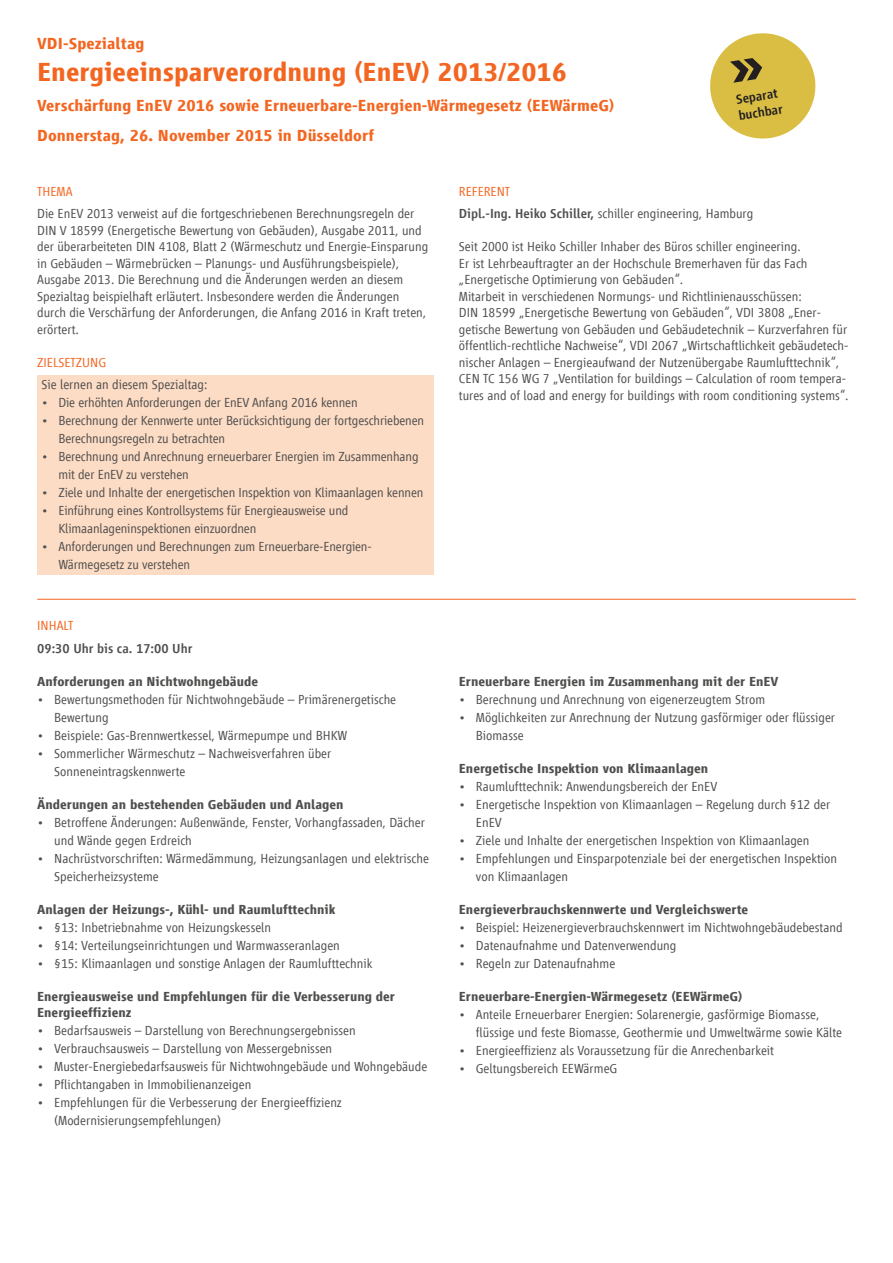
<style>
.page{position:relative;width:893px;height:1263px;background:#fff}
.page>*{position:absolute;margin:0;border:0;box-sizing:border-box;transform-origin:0 0}
.t1{font:700 27px "Vialog LT";color:#f36621}
.t2{font:700 16.5px/30px "Vialog LT";letter-spacing:.005em;color:#f36621}
.t3{font:300 13.5px/16.5px "Vialog LT";color:#504f4e}
.t4{font:700 13.5px/16.5px "Vialog LT";color:#504f4e}
.t5{font:300 13.5px "Vialog LT";color:#f36621}
.t6{font:500 13.5px "Vialog LT";color:#504f4e}
.t7{font:500 13.5px/16.5px "Vialog LT";color:#231f20}
.s1{color:#f36621}
.s2{font-weight:500}
</style>
<div class="page">
<div style="left:37px;top:375px;width:397px;height:200px;background:#fddcc5"></div>
<hr style="left:37px;top:599px;width:819px;height:1px;background:#f36621">
<svg style="left:710px;top:33px;width:106px;height:106px"></svg>
<p class="t2" style="left:37px;top:28px;width:109px">VDI-Spezialtag</p>
<h1 class="t1" style="left:37px;top:57px;width:531px">Energieeinsparverordnung (EnEV) 2013/2016</h1>
<p class="t2" style="left:37px;top:90px;width:579px">Verschärfung EnEV 2016 sowie Erneuerbare-Energien-Wärmegesetz (EEWärmeG)<br>Donnerstag, 26. November 2015 in Düsseldorf</p>
<p class="t7" style="left:735px;top:91px;width:46px;rotate:-9deg">Separat buchbar</p>
<p class="t5" style="left:37px;top:184px;width:37px">THEMA</p>
<p class="t3" style="left:37px;top:205px;width:393px">Die EnEV 2013 verweist auf die fortgeschriebenen Berechnungsregeln der DIN V 18599 (Energetische Bewertung von Gebäuden), Ausgabe 2011, und der überarbeiteten DIN 4108, Blatt 2 (Wärmeschutz und Energie-Einsparung in Gebäuden – Wärmebrücken – Planungs- und Ausführungsbeispiele), Ausgabe 2013. Die Berechnung und die Änderungen werden an diesem Spezialtag beispielhaft erläutert. Insbesondere werden die Änderungen durch die Verschärfung der Anforderungen, die Anfang 2016 in Kraft treten, erörtert.</p>
<p class="t5" style="left:37px;top:355px;width:70px">ZIELSETZUNG</p>
<p class="t3" style="left:41px;top:376px;width:168px">Sie lernen an diesem Spezialtag:</p>
<p class="t3" style="left:41px;top:394px;width:318px">• Die erhöhten Anforderungen der EnEV Anfang 2016 kennen</p>
<p class="t3" style="left:58px;top:412px;width:367px;line-height:18px;text-indent:-17px">• Berechnung der Kennwerte unter Berücksichtigung der fortgeschriebenen<br>Berechnungsregeln zu betrachten</p>
<p class="t3" style="left:58px;top:448px;width:362px;line-height:18px;text-indent:-17px">• Berechnung und Anrechnung erneuerbarer Energien im Zusammenhang mit der EnEV zu verstehen</p>
<p class="t3" style="left:41px;top:484px;width:384px">• Ziele und Inhalte der energetischen Inspektion von Klimaanlagen kennen</p>
<p class="t3" style="left:58px;top:502px;width:291px;line-height:18px;text-indent:-17px">• Einführung eines Kontrollsystems für Energieausweise und<br>Klimaanlageninspektionen einzuordnen</p>
<p class="t3" style="left:58px;top:538px;width:315px;line-height:18px;text-indent:-17px">• Anforderungen und Berechnungen zum Erneuerbare-Energien-<br>Wärmegesetz zu verstehen</p>
<p class="t5" style="left:37px;top:618px;width:38px">INHALT</p>
<p class="t6" style="left:37px;top:641px;width:157px">09:30 Uhr bis ca. 17:00 Uhr</p>
<p class="t4" style="left:37px;top:673px;width:222px">Anforderungen an Nichtwohngebäude</p>
<p class="t3" style="left:54px;top:690px;width:343px;line-height:18px;text-indent:-17px">• Bewertungsmethoden für Nichtwohngebäude – Primärenergetische<br>Bewertung</p>
<p class="t3" style="left:37px;top:727px;width:312px">• Beispiele: Gas-Brennwertkessel, Wärmepumpe und BHKW</p>
<p class="t3" style="left:54px;top:744px;width:279px;line-height:18px;text-indent:-17px">• Sommerlicher Wärmeschutz – Nachweisverfahren über<br>Sonneneintragskennwerte</p>
<p class="t4" style="left:37px;top:796px;width:308px">Änderungen an bestehenden Gebäuden und Anlagen</p>
<p class="t3" style="left:54px;top:813px;width:372px;line-height:18px;text-indent:-17px">• Betroffene Änderungen: Außenwände, Fenster, Vorhangfassaden, Dächer und Wände gegen Erdreich</p>
<p class="t3" style="left:54px;top:849px;width:376px;line-height:18px;text-indent:-17px">• Nachrüstvorschriften: Wärmedämmung, Heizungsanlagen und elektrische<br>Speicherheizsysteme</p>
<p class="t4" style="left:37px;top:901px;width:300px">Anlagen der Heizungs-, Kühl- und Raumlufttechnik</p>
<p class="t3" style="left:37px;top:919px;width:235px">• §13: Inbetriebnahme von Heizungskesseln</p>
<p class="t3" style="left:37px;top:937px;width:304px">• §14: Verteilungseinrichtungen und Warmwasseranlagen</p>
<p class="t3" style="left:37px;top:955px;width:337px">• §15: Klimaanlagen und sonstige Anlagen der Raumlufttechnik</p>
<p class="t4" style="left:37px;top:988px;width:359px">Energieausweise und Empfehlungen für die Verbesserung der<br>Energieeffizienz</p>
<p class="t3" style="left:37px;top:1023px;width:320px">• Bedarfsausweis – Darstellung von Berechnungsergebnissen</p>
<p class="t3" style="left:37px;top:1041px;width:297px">• Verbrauchsausweis – Darstellung von Messergebnissen</p>
<p class="t3" style="left:37px;top:1059px;width:392px">• Muster-Energiebedarfsausweis für Nichtwohngebäude und Wohngebäude</p>
<p class="t3" style="left:37px;top:1077px;width:216px">• Pflichtangaben in Immobilienanzeigen</p>
<p class="t3" style="left:54px;top:1094px;width:289px;line-height:18px;text-indent:-17px">• Empfehlungen für die Verbesserung der Energieeffizienz (Modernisierungsempfehlungen)</p>
<p class="t3" style="left:459px;top:180px;width:296px;line-height:22.5px"><span class="s1">REFERENT<br></span><span class="s2">Dipl.-Ing. Heiko Schiller,</span> schiller engineering, Hamburg</p>
<p class="t3" style="left:459px;top:238px;width:391px">Seit 2000 ist Heiko Schiller Inhaber des Büros schiller engineering.<br>Er ist Lehrbeauftragter an der Hochschule Bremerhaven für das Fach „Energetische Optimierung von Gebäuden“.<br>Mitarbeit in verschiedenen Normungs- und Richtlinienausschüssen:<br>DIN 18599 „Energetische Bewertung von Gebäuden“, VDI 3808 „Ener&shy;getische Bewertung von Gebäuden und Gebäudetechnik – Kurzverfahren für öffentlich-rechtliche Nachweise“, VDI 2067 „Wirtschaftlichkeit gebäudetech&shy;nischer Anlagen – Energieaufwand der Nutzenübergabe Raumlufttechnik“, CEN TC 156 WG 7 „Ventilation for buildings – Calculation of room tempera&shy;tures and of load and energy for buildings with room conditioning systems“.</p>
<p class="t4" style="left:459px;top:673px;width:321px">Erneuerbare Energien im Zusammenhang mit der EnEV</p>
<p class="t3" style="left:459px;top:691px;width:308px">• Berechnung und Anrechnung von eigenerzeugtem Strom</p>
<p class="t3" style="left:476px;top:709px;width:361px;line-height:18px;text-indent:-17px">• Möglichkeiten zur Anrechnung der Nutzung gasförmiger oder flüssiger<br>Biomasse</p>
<p class="t4" style="left:459px;top:760px;width:251px">Energetische Inspektion von Klimaanlagen</p>
<p class="t3" style="left:459px;top:778px;width:260px">• Raumlufttechnik: Anwendungsbereich der EnEV</p>
<p class="t3" style="left:476px;top:796px;width:356px;line-height:18px;text-indent:-17px">• Energetische Inspektion von Klimaanlagen – Regelung durch §12 der<br>EnEV</p>
<p class="t3" style="left:459px;top:832px;width:352px">• Ziele und Inhalte der energetischen Inspektion von Klimaanlagen</p>
<p class="t3" style="left:476px;top:850px;width:363px;line-height:18px;text-indent:-17px">• Empfehlungen und Einsparpotenziale bei der energetischen Inspektion von Klimaanlagen</p>
<p class="t4" style="left:459px;top:901px;width:291px">Energieverbrauchskennwerte und Vergleichswerte</p>
<p class="t3" style="left:459px;top:919px;width:385px">• Beispiel: Heizenergieverbrauchskennwert im Nichtwohngebäudebestand</p>
<p class="t3" style="left:459px;top:937px;width:219px">• Datenaufnahme und Datenverwendung</p>
<p class="t3" style="left:459px;top:955px;width:158px">• Regeln zur Datenaufnahme</p>
<p class="t4" style="left:459px;top:988px;width:285px">Erneuerbare-Energien-Wärmegesetz (EEWärmeG)</p>
<p class="t3" style="left:476px;top:1006px;width:368px;line-height:18px;text-indent:-17px">• Anteile Erneuerbarer Energien: Solarenergie, gasförmige Biomasse, flüssige und feste Biomasse, Geothermie und Umweltwärme sowie Kälte</p>
<p class="t3" style="left:459px;top:1042px;width:317px">• Energieeffizienz als Voraussetzung für die Anrechenbarkeit</p>
<p class="t3" style="left:459px;top:1060px;width:160px">• Geltungsbereich EEWärmeG</p>
</div>
